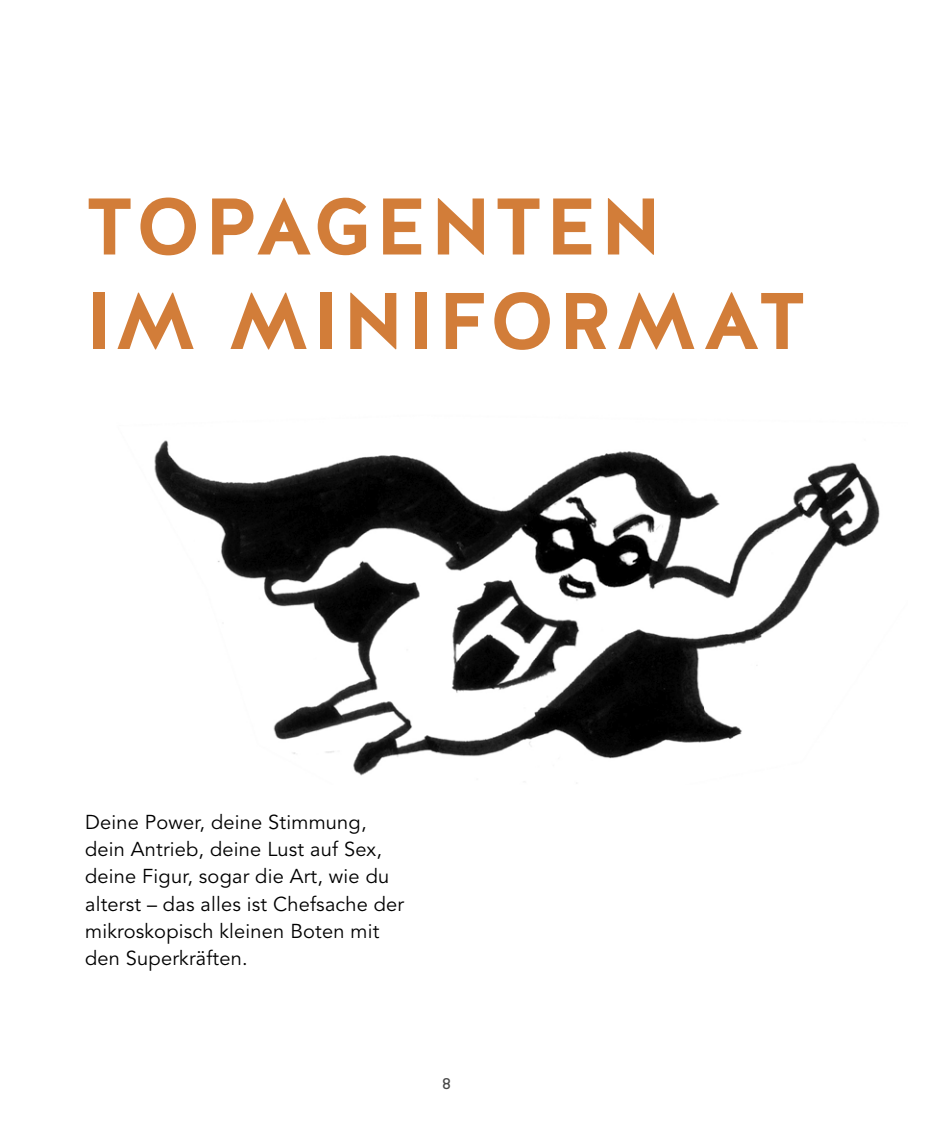
<style>
.page{position:relative;width:936px;height:1134px;background:#fff}
.page>*{position:absolute;margin:0;border:0;box-sizing:border-box;transform-origin:0 0}
.t1{font:700 80px/94.4px "Halis GR";letter-spacing:.035em;color:#d27d39}
.t2{font:20px/27.2px "Avenir LT Std";letter-spacing:.01em;color:#000}
.t3{font:16px "Halis GR";color:#484848}
</style>
<div class="page">
<img style="left:154px;top:440px;width:726px;height:336px">
<h1 class="t1" style="left:85px;top:180px;width:723px">TOPAGENTEN<br>IM MINIFORMAT</h1>
<p class="t2" style="left:85px;top:811px;width:320px">Deine Power, deine Stimmung, dein Antrieb, deine Lust auf Sex, deine Figur, sogar die Art, wie du alterst – das alles ist Chefsache der mikroskopisch kleinen Boten mit den Superkräften.</p>
<p class="t3" style="left:442px;top:1077px;width:10px">8</p>
</div>
